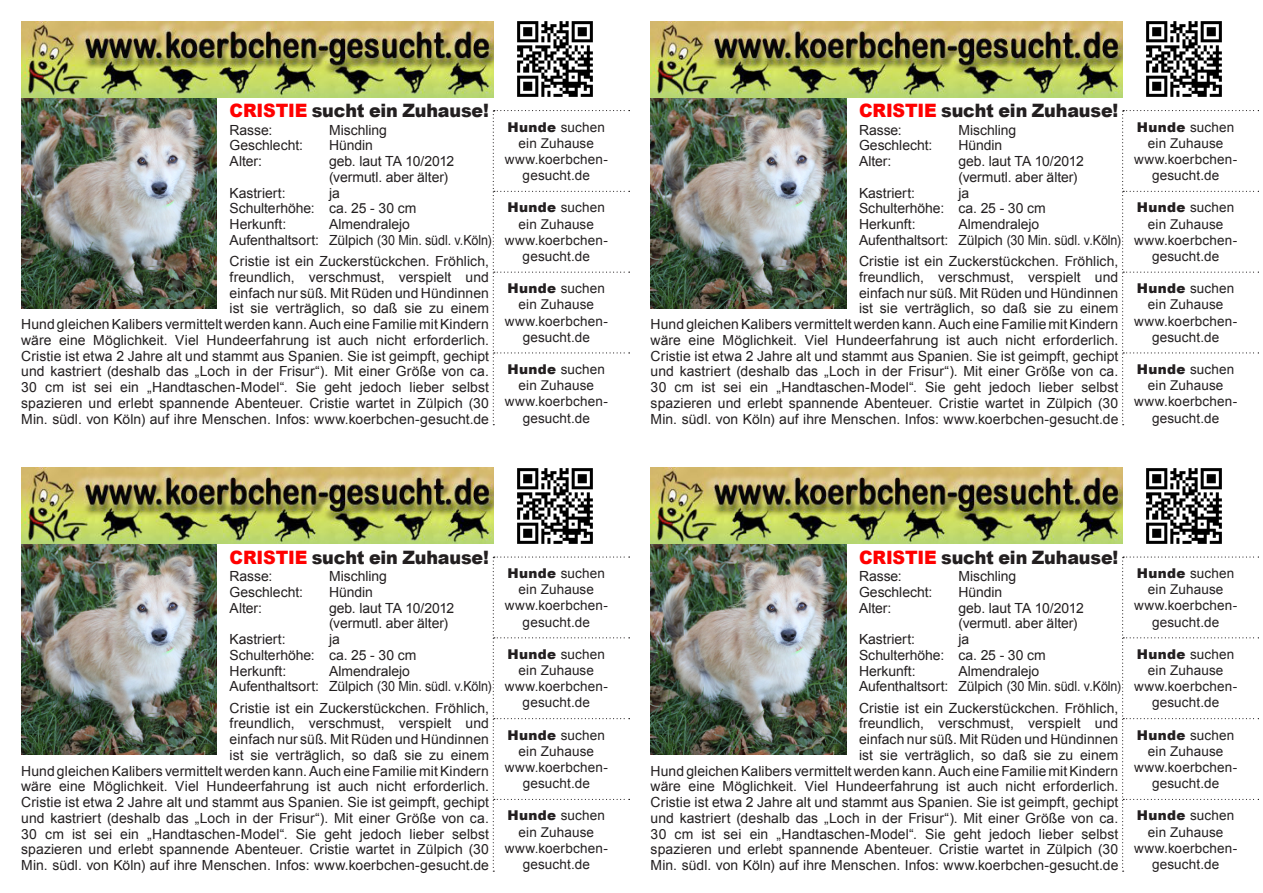
<style>
.page{position:relative;width:1263px;height:893px;background:#fff}
.page>*{position:absolute;margin:0;border:0;box-sizing:border-box;transform-origin:0 0}
.t1{font:900 18.45px "Arial";letter-spacing:-.01em;color:#231f20;scale:.95 1}
.t2{font:13.95px/15.8px "Arial";letter-spacing:.005em;color:#231f20}
.t3{font:13.5px/16.2px "Arial";letter-spacing:.01em;color:#231f20;text-align:center}
.s1{color:#f00}
.s2{font-weight:900}
</style>
<div class="page">
<img style="left:21px;top:97px;width:196px;height:211px">
<img style="left:517px;top:21px;width:76px;height:76px">
<svg style="left:493px;top:110px;width:137px;height:315px"></svg>
<img style="left:21px;top:21px;width:472px;height:76px">
<img style="left:651px;top:97px;width:195px;height:211px">
<img style="left:1146px;top:21px;width:76px;height:76px">
<svg style="left:1122px;top:110px;width:137px;height:315px"></svg>
<img style="left:651px;top:21px;width:472px;height:76px">
<img style="left:21px;top:544px;width:196px;height:211px">
<img style="left:517px;top:468px;width:76px;height:76px">
<svg style="left:493px;top:556px;width:137px;height:316px"></svg>
<img style="left:21px;top:468px;width:472px;height:76px">
<img style="left:651px;top:544px;width:195px;height:211px">
<img style="left:1146px;top:468px;width:76px;height:76px">
<svg style="left:1122px;top:556px;width:137px;height:316px"></svg>
<img style="left:651px;top:468px;width:472px;height:76px">
<h1 class="t1" style="left:230px;top:97px;width:274px"><span class="s1">CRISTIE</span> sucht ein Zuhause!</h1>
<h1 class="t1" style="left:859px;top:97px;width:274px"><span class="s1">CRISTIE</span> sucht ein Zuhause!</h1>
<p class="t2" style="left:230px;top:122px;width:44px">Rasse:</p>
<p class="t2" style="left:329px;top:122px;width:59px">Mischling</p>
<p class="t2" style="left:230px;top:137px;width:75px">Geschlecht:</p>
<p class="t2" style="left:329px;top:137px;width:45px">Hündin</p>
<p class="t2" style="left:230px;top:153px;width:34px">Alter:</p>
<p class="t2" style="left:329px;top:153px;width:127px">geb. laut TA 10/2012 (vermutl. aber älter)</p>
<p class="t2" style="left:230px;top:185px;width:57px">Kastriert:</p>
<p class="t2" style="left:230px;top:185px;width:188px;text-indent:99px">ja<br>Schulterhöhe: ca. 25 - 30 cm<br>Herkunft:</p>
<p class="t2" style="left:230px;top:216px;width:264px;text-indent:99px">Almendralejo<br>Aufenthaltsort: Zülpich (30 Min. südl. v.Köln)</p>
<p class="t2" style="left:21px;top:253px;width:469px;text-align:right">Cristie ist ein Zuckerstückchen. Fröhlich,<br>freundlich, verschmust, verspielt und<br>einfach nur süß. Mit Rüden und Hündinnen<br>ist sie verträglich, so daß sie zu einem<br>Hund gleichen Kalibers vermittelt werden kann. Auch eine Familie mit Kindern wäre eine Möglichkeit. Viel Hundeerfahrung ist auch nicht erforderlich.<br>Cristie ist etwa 2 Jahre alt und stammt aus Spanien. Sie ist geimpft, gechipt und kastriert (deshalb das „Loch in der Frisur“). Mit einer Größe von ca.<br>30 cm ist sei ein „Handtaschen-Model“. Sie geht jedoch lieber selbst spazieren und erlebt spannende Abenteuer. Cristie wartet in Zülpich (30<br>Min. südl. von Köln) auf ihre Menschen. Infos: www.koerbchen-gesucht.de</p>
<p class="t3" style="left:505px;top:119px;width:105px"><span class="s2">Hunde</span> suchen ein Zuhause www.koerbchen&shy;gesucht.de</p>
<p class="t3" style="left:505px;top:199px;width:105px"><span class="s2">Hunde</span> suchen ein Zuhause www.koerbchen&shy;gesucht.de</p>
<p class="t3" style="left:505px;top:280px;width:105px"><span class="s2">Hunde</span> suchen ein Zuhause www.koerbchen&shy;gesucht.de</p>
<p class="t3" style="left:505px;top:361px;width:105px"><span class="s2">Hunde</span> suchen ein Zuhause www.koerbchen&shy;gesucht.de</p>
<p class="t2" style="left:859px;top:122px;width:44px">Rasse:</p>
<p class="t2" style="left:958px;top:122px;width:59px">Mischling</p>
<p class="t2" style="left:859px;top:137px;width:75px">Geschlecht:</p>
<p class="t2" style="left:958px;top:137px;width:45px">Hündin</p>
<p class="t2" style="left:859px;top:153px;width:34px">Alter:</p>
<p class="t2" style="left:958px;top:153px;width:127px">geb. laut TA 10/2012 (vermutl. aber älter)</p>
<p class="t2" style="left:859px;top:185px;width:57px">Kastriert:</p>
<p class="t2" style="left:859px;top:185px;width:188px;text-indent:99px">ja<br>Schulterhöhe: ca. 25 - 30 cm<br>Herkunft:</p>
<p class="t2" style="left:859px;top:216px;width:264px;text-indent:99px">Almendralejo<br>Aufenthaltsort: Zülpich (30 Min. südl. v.Köln)</p>
<p class="t2" style="left:651px;top:253px;width:469px;text-align:right">Cristie ist ein Zuckerstückchen. Fröhlich,<br>freundlich, verschmust, verspielt und<br>einfach nur süß. Mit Rüden und Hündinnen<br>ist sie verträglich, so daß sie zu einem<br>Hund gleichen Kalibers vermittelt werden kann. Auch eine Familie mit Kindern wäre eine Möglichkeit. Viel Hundeerfahrung ist auch nicht erforderlich.<br>Cristie ist etwa 2 Jahre alt und stammt aus Spanien. Sie ist geimpft, gechipt und kastriert (deshalb das „Loch in der Frisur“). Mit einer Größe von ca.<br>30 cm ist sei ein „Handtaschen-Model“. Sie geht jedoch lieber selbst spazieren und erlebt spannende Abenteuer. Cristie wartet in Zülpich (30<br>Min. südl. von Köln) auf ihre Menschen. Infos: www.koerbchen-gesucht.de</p>
<p class="t3" style="left:1134px;top:119px;width:105px"><span class="s2">Hunde</span> suchen ein Zuhause www.koerbchen&shy;gesucht.de</p>
<p class="t3" style="left:1134px;top:199px;width:105px"><span class="s2">Hunde</span> suchen ein Zuhause www.koerbchen&shy;gesucht.de</p>
<p class="t3" style="left:1134px;top:280px;width:105px"><span class="s2">Hunde</span> suchen ein Zuhause www.koerbchen&shy;gesucht.de</p>
<p class="t3" style="left:1134px;top:361px;width:105px"><span class="s2">Hunde</span> suchen ein Zuhause www.koerbchen&shy;gesucht.de</p>
<h1 class="t1" style="left:230px;top:544px;width:274px"><span class="s1">CRISTIE</span> sucht ein Zuhause!</h1>
<h1 class="t1" style="left:859px;top:544px;width:274px"><span class="s1">CRISTIE</span> sucht ein Zuhause!</h1>
<p class="t2" style="left:230px;top:568px;width:44px">Rasse:</p>
<p class="t2" style="left:329px;top:568px;width:59px">Mischling</p>
<p class="t2" style="left:230px;top:584px;width:75px">Geschlecht:</p>
<p class="t2" style="left:329px;top:584px;width:45px">Hündin</p>
<p class="t2" style="left:230px;top:600px;width:34px">Alter:</p>
<p class="t2" style="left:329px;top:600px;width:127px">geb. laut TA 10/2012 (vermutl. aber älter)</p>
<p class="t2" style="left:230px;top:631px;width:57px">Kastriert:</p>
<p class="t2" style="left:230px;top:631px;width:188px;text-indent:99px">ja<br>Schulterhöhe: ca. 25 - 30 cm<br>Herkunft:</p>
<p class="t2" style="left:230px;top:663px;width:264px;text-indent:99px">Almendralejo<br>Aufenthaltsort: Zülpich (30 Min. südl. v.Köln)</p>
<p class="t2" style="left:21px;top:700px;width:469px;text-align:right">Cristie ist ein Zuckerstückchen. Fröhlich,<br>freundlich, verschmust, verspielt und<br>einfach nur süß. Mit Rüden und Hündinnen<br>ist sie verträglich, so daß sie zu einem<br>Hund gleichen Kalibers vermittelt werden kann. Auch eine Familie mit Kindern wäre eine Möglichkeit. Viel Hundeerfahrung ist auch nicht erforderlich.<br>Cristie ist etwa 2 Jahre alt und stammt aus Spanien. Sie ist geimpft, gechipt und kastriert (deshalb das „Loch in der Frisur“). Mit einer Größe von ca.<br>30 cm ist sei ein „Handtaschen-Model“. Sie geht jedoch lieber selbst spazieren und erlebt spannende Abenteuer. Cristie wartet in Zülpich (30<br>Min. südl. von Köln) auf ihre Menschen. Infos: www.koerbchen-gesucht.de</p>
<p class="t3" style="left:505px;top:565px;width:105px"><span class="s2">Hunde</span> suchen ein Zuhause www.koerbchen&shy;gesucht.de</p>
<p class="t3" style="left:505px;top:646px;width:105px"><span class="s2">Hunde</span> suchen ein Zuhause www.koerbchen&shy;gesucht.de</p>
<p class="t3" style="left:505px;top:727px;width:105px"><span class="s2">Hunde</span> suchen ein Zuhause www.koerbchen&shy;gesucht.de</p>
<p class="t3" style="left:505px;top:807px;width:105px"><span class="s2">Hunde</span> suchen ein Zuhause www.koerbchen&shy;gesucht.de</p>
<p class="t2" style="left:859px;top:568px;width:44px">Rasse:</p>
<p class="t2" style="left:958px;top:568px;width:59px">Mischling</p>
<p class="t2" style="left:859px;top:584px;width:75px">Geschlecht:</p>
<p class="t2" style="left:958px;top:584px;width:45px">Hündin</p>
<p class="t2" style="left:859px;top:600px;width:34px">Alter:</p>
<p class="t2" style="left:958px;top:600px;width:127px">geb. laut TA 10/2012 (vermutl. aber älter)</p>
<p class="t2" style="left:859px;top:631px;width:57px">Kastriert:</p>
<p class="t2" style="left:859px;top:631px;width:188px;text-indent:99px">ja<br>Schulterhöhe: ca. 25 - 30 cm<br>Herkunft:</p>
<p class="t2" style="left:859px;top:663px;width:264px;text-indent:99px">Almendralejo<br>Aufenthaltsort: Zülpich (30 Min. südl. v.Köln)</p>
<p class="t2" style="left:651px;top:700px;width:469px;text-align:right">Cristie ist ein Zuckerstückchen. Fröhlich,<br>freundlich, verschmust, verspielt und<br>einfach nur süß. Mit Rüden und Hündinnen<br>ist sie verträglich, so daß sie zu einem<br>Hund gleichen Kalibers vermittelt werden kann. Auch eine Familie mit Kindern wäre eine Möglichkeit. Viel Hundeerfahrung ist auch nicht erforderlich.<br>Cristie ist etwa 2 Jahre alt und stammt aus Spanien. Sie ist geimpft, gechipt und kastriert (deshalb das „Loch in der Frisur“). Mit einer Größe von ca.<br>30 cm ist sei ein „Handtaschen-Model“. Sie geht jedoch lieber selbst spazieren und erlebt spannende Abenteuer. Cristie wartet in Zülpich (30<br>Min. südl. von Köln) auf ihre Menschen. Infos: www.koerbchen-gesucht.de</p>
<p class="t3" style="left:1134px;top:565px;width:105px"><span class="s2">Hunde</span> suchen ein Zuhause www.koerbchen&shy;gesucht.de</p>
<p class="t3" style="left:1134px;top:646px;width:105px"><span class="s2">Hunde</span> suchen ein Zuhause www.koerbchen&shy;gesucht.de</p>
<p class="t3" style="left:1134px;top:727px;width:105px"><span class="s2">Hunde</span> suchen ein Zuhause www.koerbchen&shy;gesucht.de</p>
<p class="t3" style="left:1134px;top:807px;width:105px"><span class="s2">Hunde</span> suchen ein Zuhause www.koerbchen&shy;gesucht.de</p>
</div>
